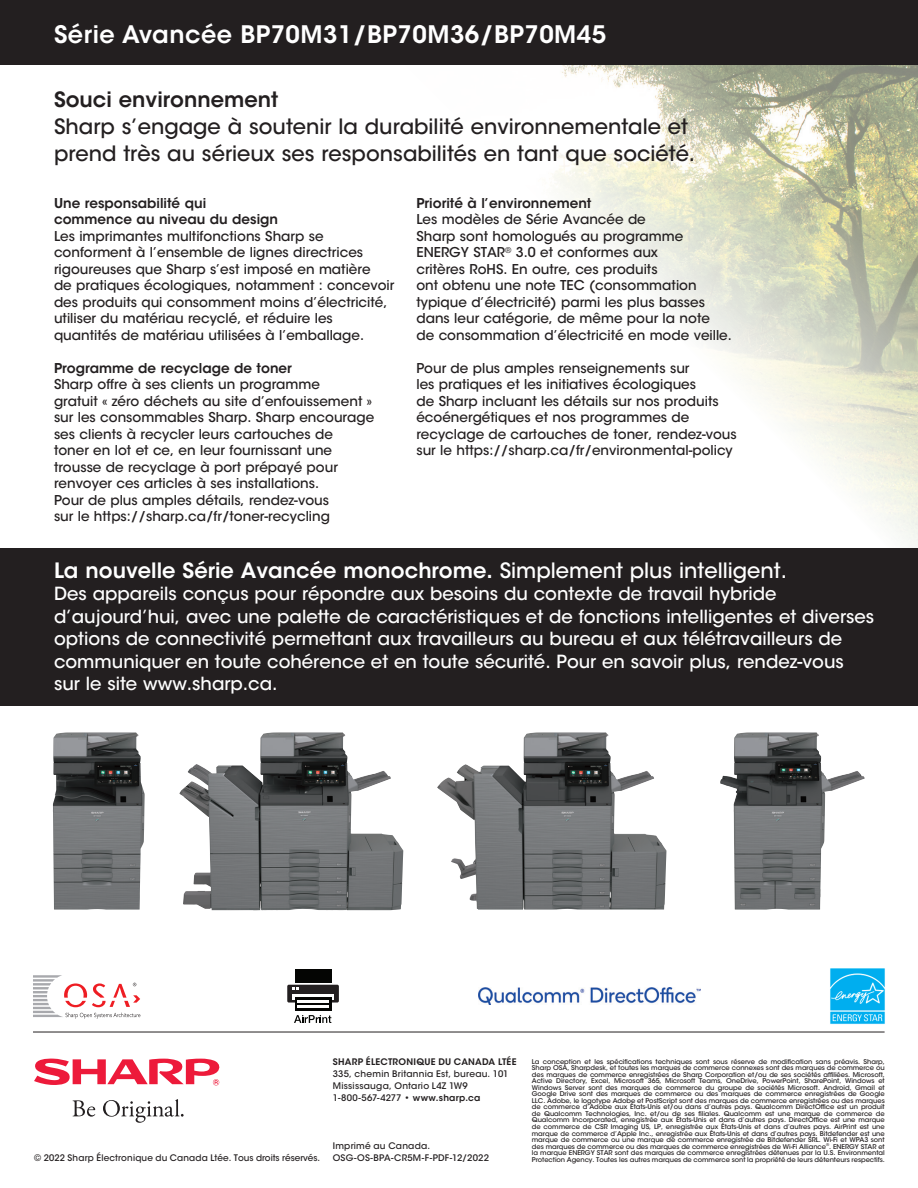
<style>
.page{position:relative;width:918px;height:1188px;background:#fff}
.page>*{position:absolute;margin:0;border:0;box-sizing:border-box;transform-origin:0 0}
.MFP_Bold_Title{font:600 24px "ITC Avant Garde Std";letter-spacing:.02em;color:#fff}
.Lead_in_Blue_Headlin{font:500 21px/27px "ITC Avant Garde Std";color:#231f20}
.Headline_BOLD_2022{font:600 21px "ITC Avant Garde Std";color:#fff}
.Headline_BOLD_2022-2{font:600 21px "ITC Avant Garde Std";color:#231f20}
.Callouts{font:500 18px/22.5px "ITC Avant Garde Std";color:#fff}
.Body_Copy_2022{font:500 13.5px/16.5px "ITC Avant Garde Std";color:#231f20}
.Body_Copy_9_12_Black{font:500 13.5px/16.5px "ITC Avant Garde Std";color:#231f20}
._2022_SUBHEADS_Color{font:600 13.5px/16.5px "ITC Avant Garde Std";color:#231f20}
.copyright{font:500 9px/12px "ITC Avant Garde Std";letter-spacing:.025em;color:#231f20}
.Discaliamer{font:500 6.6px/6.6px "ITC Avant Garde Std";letter-spacing:-.01em;color:#231f20;text-align:justify}
.s1{font-weight:600}
.s2{font-weight:500}
</style>
<div class="page">
<img style="left:720px;top:732px;width:145px;height:178px">
<img style="left:53px;top:732px;width:92px;height:178px">
<img style="left:437px;top:732px;width:229px;height:178px">
<img style="left:179px;top:732px;width:213px;height:178px">
<img style="left:0;top:65px;width:918px;height:484px">
<div style="left:0;top:0;width:918px;height:65px;background:#231f20"></div>
<div style="left:0;top:549px;width:918px;height:157px;background:#231f20"></div>
<hr style="left:33px;top:1032px;width:852px;height:1px;background:#231f20">
<svg style="left:73px;top:1100px;width:22px;height:17px"></svg>
<svg style="left:103px;top:1099px;width:81px;height:24px"></svg>
<svg style="left:34px;top:1059px;width:185px;height:27px"></svg>
<svg style="left:294px;top:1015px;width:37px;height:8px"></svg>
<div style="left:287px;top:985px;width:52px;height:18px;background:#231f20;border-radius:2px"></div>
<div style="left:292px;top:995px;width:42px;height:5px;background:#fff"></div>
<div style="left:295px;top:969px;width:36px;height:13px;background:#040503"></div>
<div style="left:295px;top:997px;width:36px;height:14px;background:#040503"></div>
<hr style="left:297px;top:1000px;width:32px;height:3px;background:#fff">
<hr style="left:297px;top:1006px;width:32px;height:2px;background:#fff">
<svg style="left:292px;top:988px;width:7px;height:2px"></svg>
<img style="left:830px;top:968px;width:55px;height:56px">
<img style="left:479px;top:987px;width:221px;height:17px">
<svg style="left:33px;top:975px;width:107px;height:44px"></svg>
<h1 class="MFP_Bold_Title" style="left:54px;top:19px;width:554px">Série Avancée BP70M31/BP70M36/BP70M45</h1>
<h1 class="Headline_BOLD_2022-2" style="left:54px;top:86px;width:226px">Souci environnement</h1>
<h2 class="Lead_in_Blue_Headlin" style="left:54px;top:113px;width:643px">Sharp s’engage à soutenir la durabilité environnementale et prend très au sérieux ses responsabilités en tant que société.</h2>
<h3 class="_2022_SUBHEADS_Color" style="left:54px;top:195px;width:226px">Une responsabilité qui commence au niveau du design</h3>
<p class="Body_Copy_2022" style="left:54px;top:228px;width:342px">Les imprimantes multifonctions Sharp se conforment à l’ensemble de lignes directrices rigoureuses que Sharp s’est imposé en matière<br>de pratiques écologiques, notamment : concevoir des produits qui consomment moins d’électricité, utiliser du matériau recyclé, et réduire les quantités de matériau utilisées à l’emballage.</p>
<h3 class="_2022_SUBHEADS_Color" style="left:54px;top:360px;width:239px">Programme de recyclage de toner</h3>
<p class="Body_Copy_9_12_Black" style="left:54px;top:376px;width:322px">Sharp offre à ses clients un programme<br>gratuit « zéro déchets au site d’enfouissement » sur les consommables Sharp. Sharp encourage ses clients à recycler leurs cartouches de<br>toner en lot et ce, en leur fournissant une trousse de recyclage à port prépayé pour renvoyer ces articles à ses installations.</p>
<p class="Body_Copy_9_12_Black" style="left:54px;top:492px;width:277px">Pour de plus amples détails, rendez-vous sur le https://sharp.ca/fr/toner-recycling</p>
<p class="Body_Copy_2022" style="left:416px;top:195px;width:317px"><span class="s1">Priorité à l’environnement<br></span>Les modèles de Série Avancée de<br>Sharp sont homologués au programme ENERGY STAR<sup>®</sup> 3.0 et conformes aux<br>critères RoHS. En outre, ces produits<br>ont obtenu une note TEC (consommation typique d’électricité) parmi les plus basses dans leur catégorie, de même pour la note<br>de consommation d’électricité en mode veille.</p>
<p class="Body_Copy_2022" style="left:416px;top:360px;width:322px">Pour de plus amples renseignements sur<br>les pratiques et les initiatives écologiques<br>de Sharp incluant les détails sur nos produits écoénergétiques et nos programmes de recyclage de cartouches de toner, rendez-vous sur le https://sharp.ca/fr/environmental-policy</p>
<h1 class="Headline_BOLD_2022" style="left:54px;top:557px;width:734px">La nouvelle Série Avancée monochrome. <span class="s2">Simplement plus intelligent.</span></h1>
<h3 class="Callouts" style="left:54px;top:582px;width:822px">Des appareils conçus pour répondre aux besoins du contexte de travail hybride d’aujourd’hui, avec une palette de caractéristiques et de fonctions intelligentes et diverses options de connectivité permettant aux travailleurs au bureau et aux télétravailleurs de communiquer en toute cohérence et en toute sécurité. Pour en savoir plus, rendez-vous sur le site www.sharp.ca.</h3>
<p class="copyright" style="left:333px;top:1056px;width:185px"><span class="s1">SHARP ÉLECTRONIQUE DU CANADA LTÉE </span>335, chemin Britannia Est, bureau. 101<br>Mississauga, Ontario L4Z 1W9<br>1-800-567-4277 <span class="s1">• www.sharp.ca</span></p>
<p class="copyright" style="left:34px;top:1152px;width:288px">© 2022 Sharp Électronique du Canada Ltée. Tous droits réservés.</p>
<p class="copyright" style="left:333px;top:1140px;width:158px">Imprimé au Canada.<br>OSG-OS-BPA-CR5M-F-PDF-12/2022</p>
<p class="Discaliamer" style="left:532px;top:1058px;width:354px">La conception et les spécifications techniques sont sous réserve de modification sans préavis. Sharp, Sharp OSA, Sharpdesk, et toutes les marques de commerce connexes sont des marques de commerce ou des marques de commerce enregistrées de Sharp Corporation et/ou de ses sociétés affiliées. Microsoft, Active Directory, Excel, Microsoft 365, Microsoft Teams, OneDrive, PowerPoint, SharePoint, Windows et Windows Server sont des marques de commerce du groupe de sociétés Microsoft. Android, Gmail et Google Drive sont des marques de commerce ou des marques de commerce enregistrées de Google LLC. Adobe, le logotype Adobe et PostScript sont des marques de commerce enregistrées ou des marques de commerce d’Adobe aux États-Unis et/ou dans d’autres pays. Qualcomm DirectOffice est un produit de Qualcomm Technologies, Inc. et/ou de ses filiales. Qualcomm est une marque de commerce de Qualcomm Incorporated, enregistrée aux États-Unis et dans d’autres pays. DirectOffice est une marque de commerce de CSR Imaging US, LP, enregistrée aux États-Unis et dans d’autres pays. AirPrint est une marque de commerce d’Apple Inc., enregistrée aux États-Unis et dans d’autres pays. Bitdefender est une marque de commerce ou une marque de commerce enregistrée de Bitdefender SRL. Wi-Fi et WPA3 sont des marques de commerce ou des marques de commerce enregistrées de Wi-Fi Alliance<sup>®</sup>. ENERGY STAR et la marque ENERGY STAR sont des marques de commerce enregistrées détenues par la U.S. Environmental Protection Agency. Toutes les autres marques de commerce sont la propriété de leurs détenteurs respectifs.</p>
</div>
